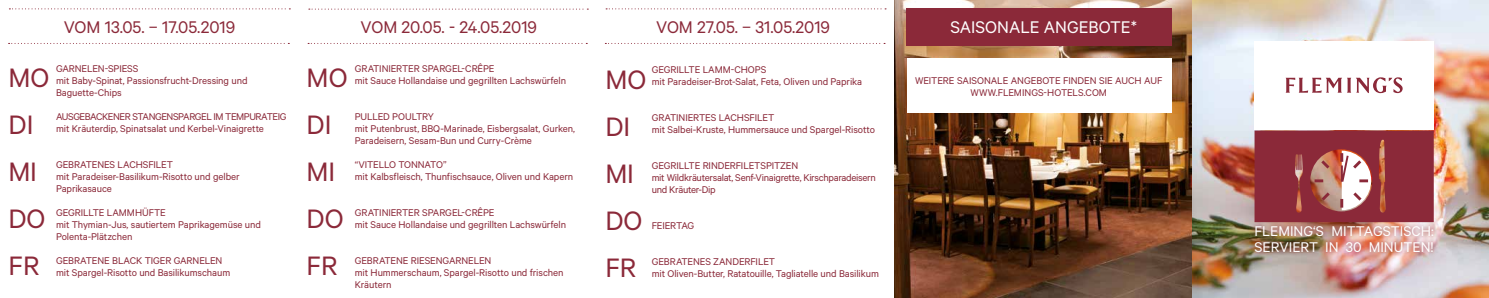
<style>
.page{position:relative;width:1489px;height:298px;background:#fff}
.page>*{position:absolute;margin:0;border:0;box-sizing:border-box;transform-origin:0 0}
.t1{font:30px/47px "Calibre";color:#8b2939}
.t2{font:19px "Calibre";color:#8b2939}
.t3{font:19px "Calibre";color:#fff}
.t4{font:15.9px/15.9px "Calibre";color:#fff}
.t5{font:11px/12px "Calibre";letter-spacing:-.01em;color:#8b2939}
</style>
<div class="page">
<img style="left:894px;top:0;width:594px;height:298px">
<svg style="left:1254px;top:130px;width:179px;height:91px;background:#9b454d"></svg>
<img style="left:1249px;top:221px;width:189px;height:36px">
<div style="left:906px;top:58px;width:265px;height:55px;background:#fff"></div>
<div style="left:906px;top:9px;width:265px;height:37px;background:#8b2939"></div>
<div style="left:1254px;top:41px;width:179px;height:88px;background:#fff"></div>
<svg style="left:1285px;top:77px;width:117px;height:16px"></svg>
<svg style="left:605px;top:43px;width:280px;height:1px"></svg>
<svg style="left:606px;top:8px;width:280px;height:1px"></svg>
<svg style="left:9px;top:43px;width:280px;height:1px"></svg>
<svg style="left:9px;top:8px;width:281px;height:1px"></svg>
<svg style="left:308px;top:43px;width:279px;height:1px"></svg>
<svg style="left:309px;top:9px;width:279px;height:1px"></svg>
<h2 class="t2" style="left:64px;top:16px;width:173px">VOM 13.05. – 17.05.2019</h2>
<h2 class="t2" style="left:360px;top:16px;width:178px">VOM 20.05. - 24.05.2019</h2>
<h2 class="t2" style="left:656px;top:16px;width:175px">VOM 27.05. – 31.05.2019</h2>
<p class="t5" style="left:56px;top:62px;width:193px">GARNELEN-SPIESS<br>mit Baby-Spinat, Passionsfrucht-Dressing und<br>Baguette-Chips</p>
<p class="t5" style="left:56px;top:110px;width:232px">AUSGEBACKENER STANGENSPARGEL IM TEMPURATEIG mit Kräuterdip, Spinatsalat und Kerbel-Vinaigrette</p>
<p class="t5" style="left:56px;top:158px;width:185px">GEBRATENES LACHSFILET<br>mit Paradeiser-Basilikum-Risotto und gelber<br>Paprikasauce</p>
<p class="t5" style="left:56px;top:206px;width:206px">GEGRILLTE LAMMHÜFTE<br>mit Thymian-Jus, sautiertem Paprikagemüse und<br>Polenta-Plätzchen</p>
<p class="t5" style="left:56px;top:254px;width:176px">GEBRATENE BLACK TIGER GARNELEN mit Spargel-Risotto und Basilikumschaum</p>
<p class="t5" style="left:355px;top:62px;width:213px">GRATINIERTER SPARGEL-CRÊPE<br>mit Sauce Hollandaise und gegrillten Lachswürfeln</p>
<p class="t5" style="left:355px;top:110px;width:222px">PULLED POULTRY<br>mit Putenbrust, BBQ-Marinade, Eisbergsalat, Gurken,<br>Paradeisern, Sesam-Bun und Curry-Crème</p>
<p class="t5" style="left:355px;top:158px;width:220px">“VITELLO TONNATO”<br>mit Kalbsfleisch, Thunfischsauce, Oliven und Kapern</p>
<p class="t5" style="left:355px;top:206px;width:213px">GRATINIERTER SPARGEL-CRÊPE<br>mit Sauce Hollandaise und gegrillten Lachswürfeln</p>
<p class="t5" style="left:355px;top:254px;width:210px">GEBRATENE RIESENGARNELEN<br>mit Hummerschaum, Spargel-Risotto und frischen<br>Kräutern</p>
<p class="t5" style="left:651px;top:63px;width:212px">GEGRILLTE LAMM-CHOPS<br>mit Paradeiser-Brot-Salat, Feta, Oliven und Paprika</p>
<p class="t5" style="left:651px;top:111px;width:225px">GRATINIERTES LACHSFILET<br>mit Salbei-Kruste, Hummersauce und Spargel-Risotto</p>
<p class="t5" style="left:651px;top:159px;width:225px">GEGRILLTE RINDERFILETSPITZEN<br>mit Wildkräutersalat, Senf-Vinaigrette, Kirschparadeisern und Kräuter-Dip</p>
<p class="t5" style="left:651px;top:219px;width:44px">FEIERTAG</p>
<p class="t5" style="left:651px;top:255px;width:229px">GEBRATENES ZANDERFILET<br>mit Oliven-Butter, Ratatouille, Tagliatelle und Basilikum</p>
<h1 class="t1" style="left:306px;top:53px;width:42px">MO<br>DI<br>MI<br>DO<br>FR</h1>
<h1 class="t1" style="left:9px;top:53px;width:42px">MO<br>DI<br>MI<br>DO<br>FR</h1>
<h1 class="t1" style="left:605px;top:55px;width:42px">MO<br>DI<br>MI<br>DO<br>FR</h1>
<h2 class="t3" style="left:950px;top:16px;width:188px">SAISONALE ANGEBOTE*</h2>
<p class="t5" style="left:915px;top:74px;width:249px;text-align:center">WEITERE SAISONALE ANGEBOTE FINDEN SIE AUCH AUF<br>WWW.FLEMINGS-HOTELS.COM</p>
<h3 class="t4" style="left:1254px;top:222px;width:181px">FLEMING‘S MITTAGSTISCH:<br>SERVIERT IN 30 MINUTEN!</h3>
</div>
